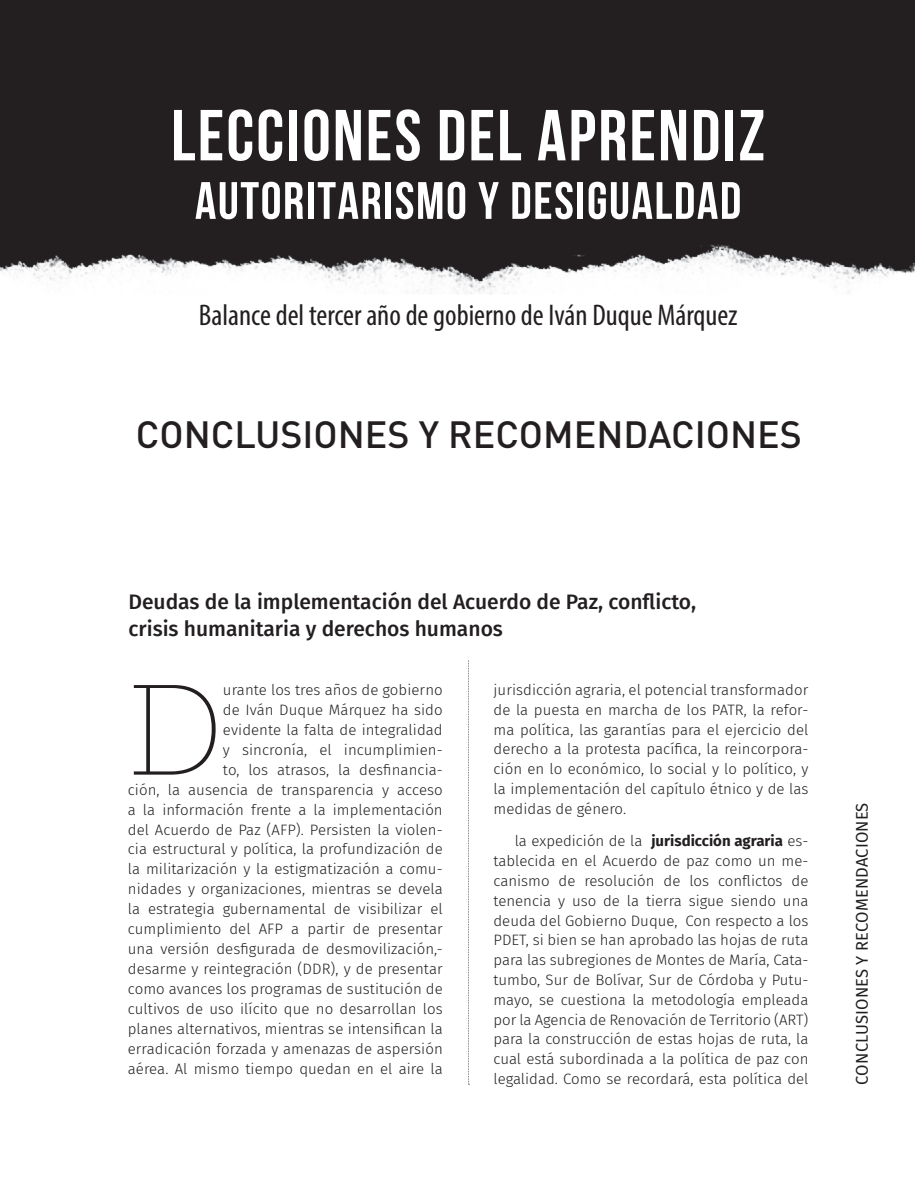
<style>
.page{position:relative;width:915px;height:1191px;background:#fff}
.page>*{position:absolute;margin:0;border:0;box-sizing:border-box;transform-origin:0 0}
.t1{font:100 139.65px "Serifa BT";color:#231f20}
.t2{font:700 72px "Bebas Neue";letter-spacing:.03em;color:#fff}
.t3{font:700 52.5px "Bebas Neue";letter-spacing:.03em;color:#fff}
.t4{font:500 37.5px "DIN";color:#231f20}
.t5{font:condensed 30px "Myriad Pro";color:#231f20}
.t6{font:500 21px/27px "Fira Sans";color:#231f20}
.t7{font:16.5px "Fira Sans";letter-spacing:.01em;color:#231f20}
.t8{font:300 15px/20px "Fira Sans";letter-spacing:.005em;color:#231f20;text-align:justify}
.s1{font-weight:700}
</style>
<div class="page">
<svg style="left:468px;top:660px;width:1px;height:425px"></svg>
<img style="left:0;top:244px;width:914px;height:50px">
<div style="left:0;top:0;width:914px;height:244px;background:#231f20"></div>
<h2 class="t2" style="left:171px;top:96px;width:595px">LECCIONES DEL APRENDIZ</h2>
<h3 class="t3" style="left:195px;top:172px;width:547px">AUTORITARISMO Y DESIGUALDAD</h3>
<h3 class="t5" style="left:199px;top:296px;width:540px">Balance del tercer año de gobierno de Iván Duque Márquez</h3>
<h3 class="t4" style="left:136px;top:410px;width:667px">CONCLUSIONES Y RECOMENDACIONES</h3>
<h3 class="t6" style="left:128px;top:587px;width:569px">Deudas de la implementación del Acuerdo de Paz, conflicto, crisis humanitaria y derechos humanos</h3>
<p class="t8" style="left:128px;top:679px;width:316px;text-align:right">urante los tres años de gobierno<br>de Iván Duque Márquez ha sido<br>evidente la falta de integralidad<br>y sincronía, el incumplimien-<br>to, los atrasos, la desfinancia-<br>ción, la ausencia de transparencia y acceso a la información frente a la implementación del Acuerdo de Paz (AFP). Persisten la violen&shy;cia estructural y política, la profundización de la militarización y la estigmatización a comu&shy;nidades y organizaciones, mientras se devela la estrategia gubernamental de visibilizar el cumplimiento del AFP a partir de presentar una versión desfigurada de desmovilización,- desarme y reintegración (DDR), y de presentar como avances los programas de sustitución de cultivos de uso ilícito que no desarrollan los planes alternativos, mientras se intensifican la erradicación forzada y amenazas de aspersión aérea. Al mismo tiempo quedan en el aire la</p>
<h1 class="t1" style="left:128px;top:649px;width:96px">D</h1>
<p class="t8" style="left:493px;top:679px;width:316px">jurisdicción agraria, el potencial transformador de la puesta en marcha de los PATR, la refor&shy;ma política, las garantías para el ejercicio del derecho a la protesta pacífica, la reincorpora&shy;ción en lo económico, lo social y lo político, y la implementación del capítulo étnico y de las medidas de género.</p>
<p class="t8" style="left:493px;top:831px;width:316px;text-indent:21px">la expedición de la <span class="s1">jurisdicción agraria</span> es&shy;tablecida en el Acuerdo de paz como un me&shy;canismo de resolución de los conflictos de tenencia y uso de la tierra sigue siendo una deuda del Gobierno Duque, Con respecto a los PDET, si bien se han aprobado las hojas de ruta para las subregiones de Montes de María, Cata&shy;tumbo, Sur de Bolívar, Sur de Córdoba y Putu&shy;mayo, se cuestiona la metodología empleada por la Agencia de Renovación de Territorio (ART) para la construcción de estas hojas de ruta, la cual está subordinada a la política de paz con legalidad. Como se recordará, esta política del</p>
<p class="t7" style="left:849px;top:1084px;width:283px;rotate:-90deg">conclusiones y recomendaciones</p>
</div>
